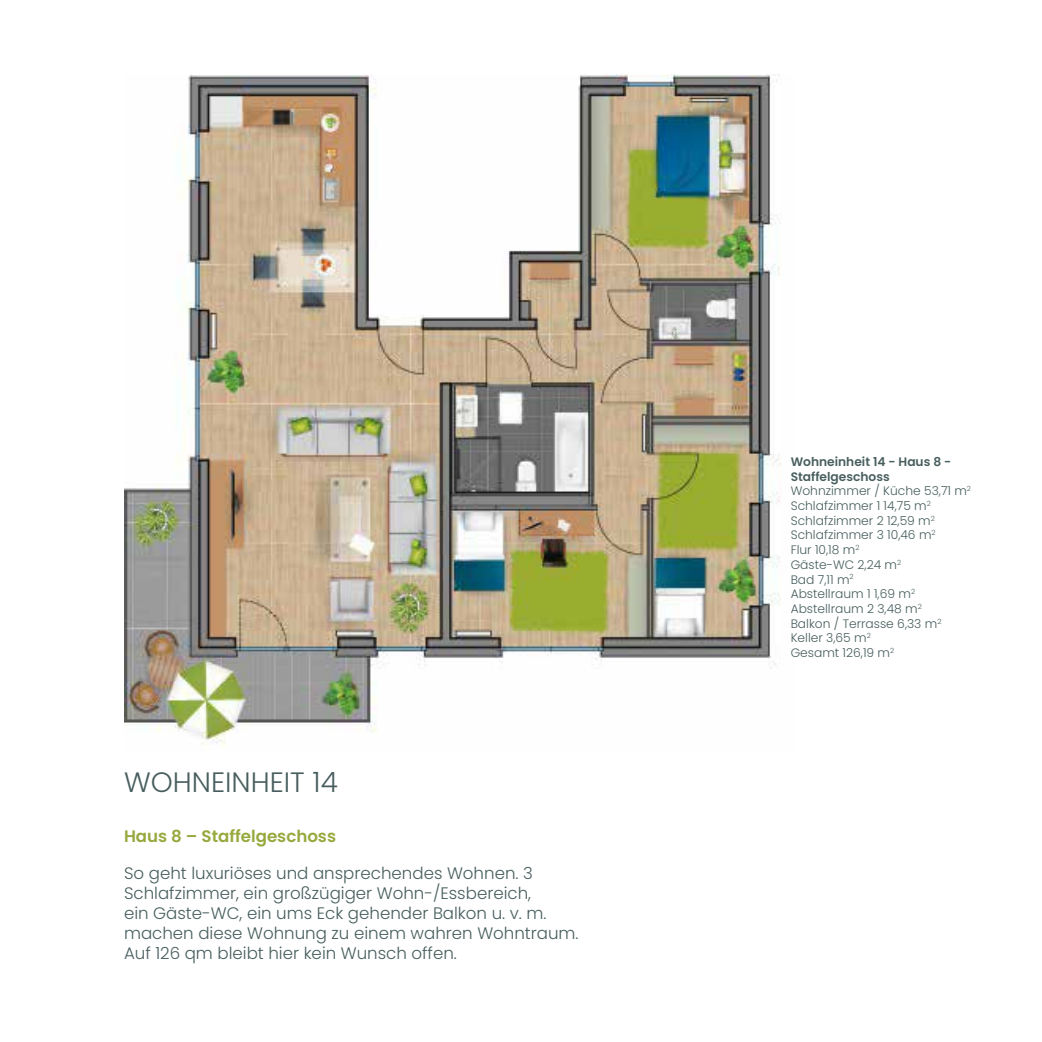
<style>
.page{position:relative;width:1042px;height:1042px;background:#fff}
.page>*{position:absolute;margin:0;border:0;box-sizing:border-box;transform-origin:0 0}
.t1{font:300 28px "Poppins";color:#485e5e}
.t2{font:300 16.62px/19.9px "Poppins";color:#485e5e}
.t3{font:600 16.62px "Poppins";color:#96a93d}
.t4{font:300 12.25px/14.7px "Poppins";color:#485e5e}
.s1{font-weight:600}
</style>
<div class="page">
<img style="left:124px;top:74px;width:657px;height:673px">
<h1 class="t1" style="left:124px;top:766px;width:215px">WOHNEINHEIT 14</h1>
<h2 class="t3" style="left:124px;top:826px;width:213px">Haus 8 – Staffelgeschoss</h2>
<p class="t2" style="left:124px;top:863px;width:456px">So geht luxuriöses und ansprechendes Wohnen. 3<br>Schlafzimmer, ein großzügiger Wohn-/Essbereich,<br>ein Gäste-WC, ein ums Eck gehender Balkon u. v. m. machen diese Wohnung zu einem wahren Wohntraum.<br>Auf 126 qm bleibt hier kein Wunsch offen.</p>
<p class="t4" style="left:790px;top:454px;width:182px"><span class="s1">Wohneinheit 14 - Haus 8 -<br>Staffelgeschoss<br></span>Wohnzimmer / Küche 53,71 m<sup>2<br></sup>Schlafzimmer 1 14,75 m<sup>2<br></sup>Schlafzimmer 2 12,59 m<sup>2<br></sup>Schlafzimmer 3 10,46 m<sup>2<br></sup>Flur 10,18 m<sup>2<br></sup>Gäste-WC 2,24 m<sup>2<br></sup>Bad 7,11 m<sup>2<br></sup>Abstellraum 1 1,69 m<sup>2<br></sup>Abstellraum 2 3,48 m<sup>2<br></sup>Balkon / Terrasse 6,33 m<sup>2<br></sup>Keller 3,65 m<sup>2<br></sup>Gesamt 126,19 m<sup>2</sup></p>
</div>
